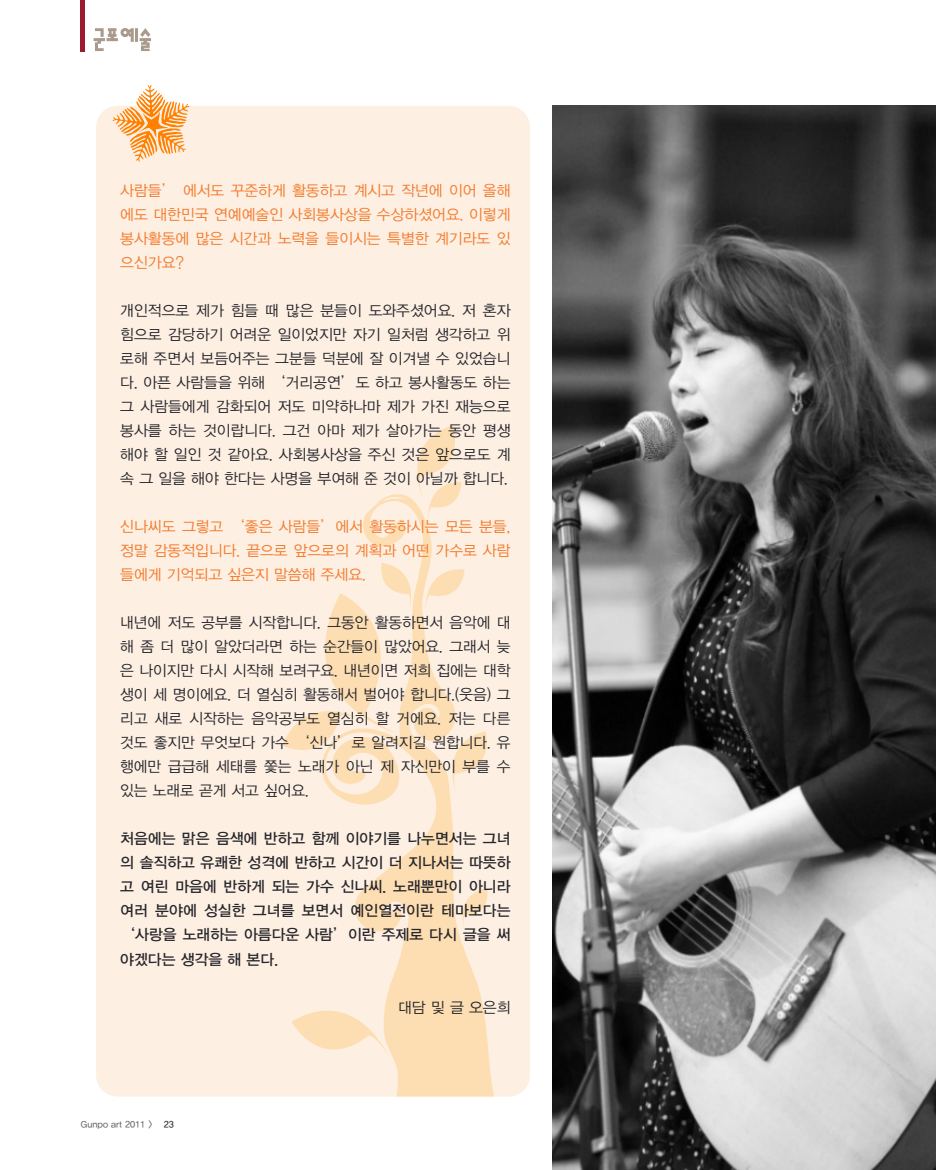
<style>
.page{position:relative;width:936px;height:1170px;background:#fff}
.page>*{position:absolute;margin:0;border:0;box-sizing:border-box;transform-origin:0 0}
.t1{font:15px/24px "YDIYGO320";color:#25252b;text-align:justify}
.t2{font:15px/24px "YDIYGO320";color:#f4792a;text-align:justify}
.t3{font:15px/24px "YDIYGO330";color:#25252b;text-align:justify}
.t4{font:9px "YDIYGO330";color:#67676a}
.s1{color:#231f20}
</style>
<div class="page">
<hr style="left:81px;top:0;width:4px;height:51px;background:#9c1a30">
<svg style="left:94px;top:28px;width:57px;height:23px"></svg>
<div style="left:96px;top:106px;width:434px;height:990px;background:#fdefe2;border-radius:21px"></div>
<img style="left:552px;top:106px;width:383px;height:1063px">
<svg style="left:321px;top:494px;width:173px;height:602px"></svg>
<svg style="left:399px;top:425px;width:66px;height:97px"></svg>
<svg style="left:439px;top:731px;width:55px;height:63px"></svg>
<svg style="left:292px;top:979px;width:98px;height:95px"></svg>
<svg style="left:455px;top:888px;width:36px;height:41px"></svg>
<svg style="left:425px;top:563px;width:39px;height:48px"></svg>
<svg style="left:282px;top:563px;width:137px;height:200px"></svg>
<svg style="left:112px;top:85px;width:78px;height:77px"></svg>
<p class="t2" style="left:120px;top:179px;width:392px">사람들’ 에서도 꾸준하게 활동하고 계시고 작년에 이어 올해 에도 대한민국 연예예술인 사회봉사상을 수상하셨어요. 이렇게 봉사활동에 많은 시간과 노력을 들이시는 특별한 계기라도 있 으신가요?</p>
<p class="t1" style="left:120px;top:299px;width:392px">개인적으로 제가 힘들 때 많은 분들이 도와주셨어요. 저 혼자 힘으로 감당하기 어려운 일이었지만 자기 일처럼 생각하고 위 로해 주면서 보듬어주는 그분들 덕분에 잘 이겨낼 수 있었습니 다. 아픈 사람들을 위해 ‘거리공연’도 하고 봉사활동도 하는 그 사람들에게 감화되어 저도 미약하나마 제가 가진 재능으로 봉사를 하는 것이랍니다. 그건 아마 제가 살아가는 동안 평생 해야 할 일인 것 같아요. 사회봉사상을 주신 것은 앞으로도 계 속 그 일을 해야 한다는 사명을 부여해 준 것이 아닐까 합니다.</p>
<p class="t2" style="left:120px;top:515px;width:392px">신나씨도 그렇고 ‘좋은 사람들’에서 활동하시는 모든 분들, 정말 감동적입니다. 끝으로 앞으로의 계획과 어떤 가수로 사람 들에게 기억되고 싶은지 말씀해 주세요.</p>
<p class="t1" style="left:120px;top:611px;width:392px">내년에 저도 공부를 시작합니다. 그동안 활동하면서 음악에 대 해 좀 더 많이 알았더라면 하는 순간들이 많았어요. 그래서 늦 은 나이지만 다시 시작해 보려구요. 내년이면 저희 집에는 대학 생이 세 명이에요. 더 열심히 활동해서 벌어야 합니다.(웃음) 그 리고 새로 시작하는 음악공부도 열심히 할 거에요. 저는 다른 것도 좋지만 무엇보다 가수 ‘신나’로 알려지길 원합니다. 유 행에만 급급해 세태를 쫓는 노래가 아닌 제 자신만이 부를 수 있는 노래로 곧게 서고 싶어요.</p>
<p class="t3" style="left:120px;top:827px;width:392px">처음에는 맑은 음색에 반하고 함께 이야기를 나누면서는 그녀 의 솔직하고 유쾌한 성격에 반하고 시간이 더 지나서는 따뜻하 고 여린 마음에 반하게 되는 가수 신나씨. 노래뿐만이 아니라 여러 분야에 성실한 그녀를 보면서 예인열전이란 테마보다는 ‘사랑을 노래하는 아름다운 사람’이란 주제로 다시 글을 써 야겠다는 생각을 해 본다.</p>
<p class="t1" style="left:398px;top:995px;width:114px">대담 및 글 오은희</p>
<p class="t4" style="left:81px;top:1119px;width:95px">Gunpo art 2011 〉 <span class="s1">23</span></p>
</div>
